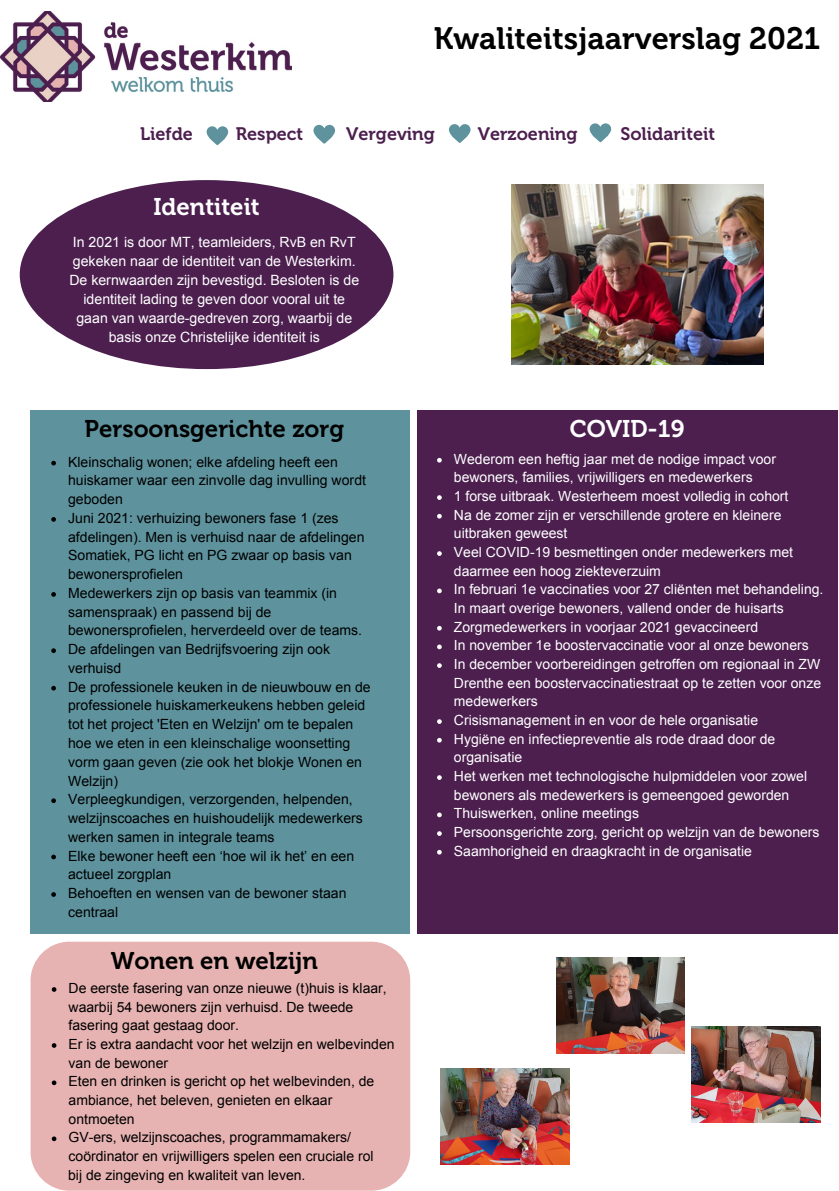
<style>
.page{position:relative;width:839px;height:1191px;background:#fff}
.page>*{position:absolute;margin:0;border:0;box-sizing:border-box;transform-origin:0 0}
.t1{font:30.8px "Museo 700";color:#000}
.t2{font:24px "Museo 700";color:#000}
.t3{font:24px "Museo 700";color:#fff}
.t4{font:18px "Museo 700";color:#4c1f4f}
.t5{font:14.2px/18.8px "Arial";color:#fff;text-align:center}
.t6{font:14px/18.8px "Arial";color:#000}
.t7{font:14px/18.6px "Arial";color:#fff}
</style>
<div class="page">
<img style="left:511px;top:185px;width:252px;height:180px">
<img style="left:556px;top:957px;width:128px;height:96px">
<div style="left:20px;top:180px;width:373px;height:189px;background:#4c1f4f;border-radius:50%"></div>
<img style="left:441px;top:1068px;width:129px;height:96px">
<img style="left:691px;top:1026px;width:129px;height:96px">
<div style="left:31px;top:410px;width:379px;height:523px;background:#5e939e"></div>
<div style="left:417px;top:410px;width:420px;height:523px;background:#4c1f4f"></div>
<div style="left:31px;top:942px;width:379px;height:249px;background:#e7b3b2;border-radius:39px"></div>
<img style="left:0;top:12px;width:291px;height:90px">
<svg style="left:206px;top:126px;width:22px;height:19px"></svg>
<svg style="left:51px;top:461px;width:5px;height:4px"></svg>
<svg style="left:51px;top:517px;width:5px;height:5px"></svg>
<svg style="left:51px;top:592px;width:5px;height:5px"></svg>
<svg style="left:51px;top:648px;width:5px;height:5px"></svg>
<svg style="left:51px;top:686px;width:5px;height:5px"></svg>
<svg style="left:51px;top:798px;width:5px;height:5px"></svg>
<svg style="left:51px;top:855px;width:5px;height:4px"></svg>
<svg style="left:51px;top:892px;width:5px;height:5px"></svg>
<svg style="left:437px;top:458px;width:4px;height:5px"></svg>
<svg style="left:437px;top:495px;width:4px;height:5px"></svg>
<svg style="left:437px;top:514px;width:4px;height:5px"></svg>
<svg style="left:437px;top:551px;width:4px;height:5px"></svg>
<svg style="left:437px;top:589px;width:4px;height:4px"></svg>
<svg style="left:437px;top:626px;width:4px;height:5px"></svg>
<svg style="left:437px;top:645px;width:4px;height:4px"></svg>
<svg style="left:437px;top:663px;width:4px;height:5px"></svg>
<svg style="left:437px;top:719px;width:4px;height:5px"></svg>
<svg style="left:437px;top:738px;width:4px;height:5px"></svg>
<svg style="left:437px;top:775px;width:4px;height:5px"></svg>
<svg style="left:437px;top:813px;width:4px;height:4px"></svg>
<svg style="left:437px;top:831px;width:4px;height:5px"></svg>
<svg style="left:437px;top:850px;width:4px;height:5px"></svg>
<svg style="left:52px;top:987px;width:4px;height:5px"></svg>
<svg style="left:52px;top:1043px;width:4px;height:5px"></svg>
<svg style="left:52px;top:1080px;width:4px;height:5px"></svg>
<svg style="left:52px;top:1136px;width:4px;height:5px"></svg>
<svg style="left:313px;top:125px;width:22px;height:19px"></svg>
<svg style="left:589px;top:123px;width:22px;height:19px"></svg>
<svg style="left:449px;top:124px;width:21px;height:19px"></svg>
<h1 class="t1" style="left:434px;top:21px;width:388px">Kwaliteitsjaarverslag 2021</h1>
<p class="t4" style="left:140px;top:123px;width:54px">Liefde</p>
<p class="t4" style="left:236px;top:123px;width:69px">Respect</p>
<p class="t4" style="left:346px;top:123px;width:90px">Vergeving</p>
<p class="t4" style="left:478px;top:123px;width:101px">Verzoening</p>
<p class="t4" style="left:620px;top:123px;width:96px">Solidariteit</p>
<h2 class="t3" style="left:153px;top:193px;width:108px">Identiteit</h2>
<p class="t5" style="left:69px;top:233px;width:291px">In 2021 is door MT, teamleiders, RvB en RvT gekeken naar de identiteit van de Westerkim.<br>De kernwaarden zijn bevestigd. Besloten is de identiteit lading te geven door vooral uit te gaan van waarde-gedreven zorg, waarbij de basis onze Christelijke identiteit is</p>
<h2 class="t2" style="left:85px;top:414px;width:261px">Persoonsgerichte zorg</h2>
<h2 class="t3" style="left:569px;top:414px;width:116px">COVID-19</h2>
<p class="t7" style="left:454px;top:450px;width:371px">Wederom een heftig jaar met de nodige impact voor bewoners, families, vrijwilligers en medewerkers<br>1 forse uitbraak. Westerheem moest volledig in cohort<br>Na de zomer zijn er verschillende grotere en kleinere uitbraken geweest<br>Veel COVID-19 besmettingen onder medewerkers met daarmee een hoog ziekteverzuim<br>In februari 1e vaccinaties voor 27 cliënten met behandeling.<br>In maart overige bewoners, vallend onder de huisarts Zorgmedewerkers in voorjaar 2021 gevaccineerd<br>In november 1e boostervaccinatie voor al onze bewoners In december voorbereidingen getroffen om regionaal in ZW Drenthe een boostervaccinatiestraat op te zetten voor onze medewerkers<br>Crisismanagement in en voor de hele organisatie<br>Hygiëne en infectiepreventie als rode draad door de organisatie<br>Het werken met technologische hulpmiddelen voor zowel bewoners als medewerkers is gemeengoed geworden Thuiswerken, online meetings<br>Persoonsgerichte zorg, gericht op welzijn van de bewoners Saamhorigheid en draagkracht in de organisatie</p>
<p class="t6" style="left:68px;top:452px;width:304px">Kleinschalig wonen; elke afdeling heeft een huiskamer waar een zinvolle dag invulling wordt geboden<br>Juni 2021: verhuizing bewoners fase 1 (zes afdelingen). Men is verhuisd naar de afdelingen Somatiek, PG licht en PG zwaar op basis van bewonersprofielen<br>Medewerkers zijn op basis van teammix (in samenspraak) en passend bij de bewonersprofielen, herverdeeld over de teams.<br>De afdelingen van Bedrijfsvoering zijn ook verhuisd<br>De professionele keuken in de nieuwbouw en de professionele huiskamerkeukens hebben geleid tot het project 'Eten en Welzijn' om te bepalen hoe we eten in een kleinschalige woonsetting vorm gaan geven (zie ook het blokje Wonen en Welzijn)<br>Verpleegkundigen, verzorgenden, helpenden, welzijnscoaches en huishoudelijk medewerkers werken samen in integrale teams<br>Elke bewoner heeft een ‘hoe wil ik het’ en een actueel zorgplan<br>Behoeften en wensen van de bewoner staan centraal</p>
<h2 class="t2" style="left:111px;top:946px;width:209px">Wonen en welzijn</h2>
<p class="t6" style="left:68px;top:979px;width:328px">De eerste fasering van onze nieuwe (t)huis is klaar, waarbij 54 bewoners zijn verhuisd. De tweede fasering gaat gestaag door.<br>Er is extra aandacht voor het welzijn en welbevinden van de bewoner<br>Eten en drinken is gericht op het welbevinden, de ambiance, het beleven, genieten en elkaar ontmoeten<br>GV-ers, welzijnscoaches, programmamakers/ coördinator en vrijwilligers spelen een cruciale rol<br>bij de zingeving en kwaliteit van leven.</p>
</div>
